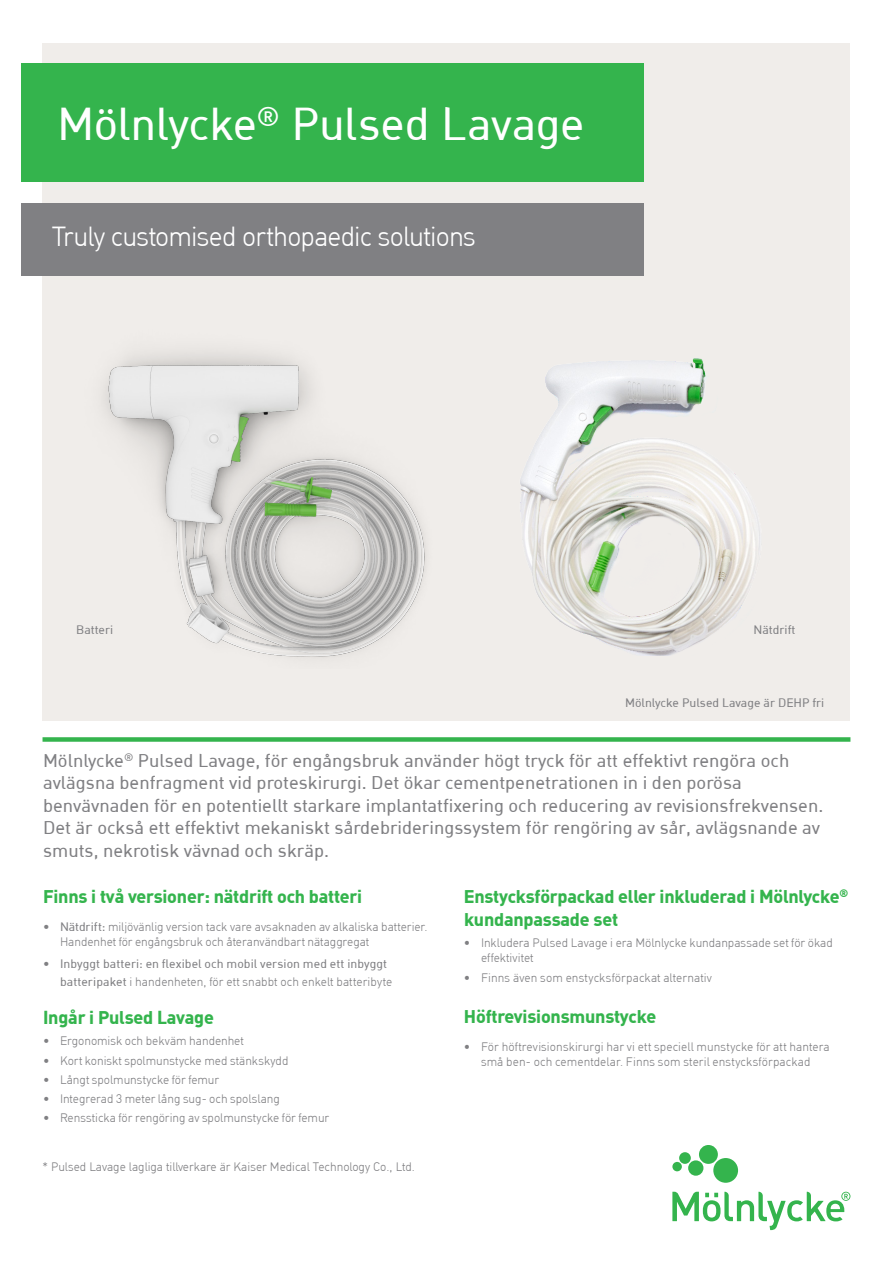
<style>
.page{position:relative;width:893px;height:1263px;background:#fff}
.page>*{position:absolute;margin:0;border:0;box-sizing:border-box;transform-origin:0 0}
.t1{font:45px "Molnlycke Din";letter-spacing:-.01em;color:#fff}
.Sub_header{font:300 27px "Molnlycke Din";letter-spacing:-.03em;color:#fff}
.Bröd_ingress{font:18px/22.5px "Molnlycke Din";color:#808083}
.Bröd_ingress-2{font:700 18px/22.5px "Molnlycke Din";letter-spacing:-.01em;color:#34b44d}
.t2{font:300 12px/15px "Molnlycke Din";color:#808083}
.t3{font:12px/18px "Molnlycke Din";color:#808083}
.s1{font-weight:400}
.s2{font-weight:300}
</style>
<div class="page">
<svg style="left:672px;top:1145px;width:178px;height:85px"></svg>
<div style="left:43px;top:43px;width:807px;height:677px;background:#f0edea"></div>
<div style="left:43px;top:737px;width:807px;height:5px;background:#34b44d"></div>
<div style="left:21px;top:64px;width:623px;height:118px;background:#34b44d"></div>
<div style="left:21px;top:203px;width:623px;height:73px;background:#808083"></div>
<img style="left:103px;top:352px;width:323px;height:306px">
<img style="left:520px;top:358px;width:240px;height:297px">
<p class="t1" style="left:57px;top:98px;width:529px">Mölnlycke<sup>®</sup> Pulsed Lavage</p>
<p class="Sub_header" style="left:52px;top:221px;width:426px">Truly customised orthopaedic solutions</p>
<p class="t3" style="left:76px;top:621px;width:38px">Batteri</p>
<p class="t3" style="left:754px;top:621px;width:43px">Nätdrift</p>
<p class="t3" style="left:625px;top:694px;width:201px">Mölnlycke Pulsed Lavage är DEHP fri</p>
<p class="Bröd_ingress" style="left:43px;top:749px;width:748px">Mölnlycke<sup>®</sup> Pulsed Lavage, för engångsbruk använder högt tryck för att effektivt rengöra och</p>
<p class="Bröd_ingress" style="left:43px;top:772px;width:700px">avlägsna benfragment vid proteskirurgi. Det ökar cementpenetrationen in i den porösa</p>
<p class="Bröd_ingress" style="left:43px;top:794px;width:782px">benvävnaden för en potentiellt starkare implantatfixering och reducering av revisionsfrekvensen.<br>Det är också ett effektivt mekaniskt sårdebrideringssystem för rengöring av sår, avlägsnande av smuts, nekrotisk vävnad och skräp.</p>
<p class="Bröd_ingress-2" style="left:43px;top:885px;width:321px">Finns i två versioner: nätdrift och batteri</p>
<p class="t2" style="left:60px;top:919px;width:369px;text-indent:-17px"><span class="s1">• Nätdrift:</span> miljövänlig version tack vare avsaknaden av alkaliska batterier.<br>Handenhet för engångsbruk och återanvändbart nätaggregat</p>
<p class="t3" style="left:60px;top:955px;width:334px;text-indent:-17px">• Inbyggt batteri: en flexibel och mobil version med ett inbyggt batteripaket <span class="s2">i handenheten, för ett snabbt och enkelt batteribyte</span></p>
<p class="Bröd_ingress-2" style="left:43px;top:1005px;width:172px">Ingår i Pulsed Lavage</p>
<p class="t2" style="left:43px;top:1034px;width:202px">• Ergonomisk och bekväm handenhet</p>
<p class="t2" style="left:43px;top:1053px;width:247px">• Kort koniskt spolmunstycke med stänkskydd</p>
<p class="t2" style="left:43px;top:1072px;width:178px">• Långt spolmunstycke för femur</p>
<p class="t2" style="left:43px;top:1091px;width:238px">• Integrerad 3 meter lång sug- och spolslang</p>
<p class="t2" style="left:43px;top:1111px;width:288px">• Renssticka för rengöring av spolmunstycke för femur</p>
<p class="Bröd_ingress-2" style="left:464px;top:885px;width:386px">Enstycksförpackad eller inkluderad i Mölnlycke<sup>® </sup>kundanpassade set</p>
<p class="t2" style="left:481px;top:936px;width:353px;text-indent:-17px">• Inkludera Pulsed Lavage i era Mölnlycke kundanpassade set för ökad effektivitet</p>
<p class="t2" style="left:464px;top:970px;width:250px">• Finns även som enstycksförpackat alternativ</p>
<p class="Bröd_ingress-2" style="left:464px;top:1005px;width:194px">Höftrevisionsmunstycke</p>
<p class="t2" style="left:464px;top:1039px;width:367px;text-align:center">• För höftrevisionskirurgi har vi ett speciell munstycke för att hantera små ben- och cementdelar. Finns som steril enstycksförpackad</p>
<p class="t2" style="left:43px;top:1159px;width:374px">* Pulsed Lavage lagliga tillverkare är Kaiser Medical Technology Co., Ltd.</p>
</div>
